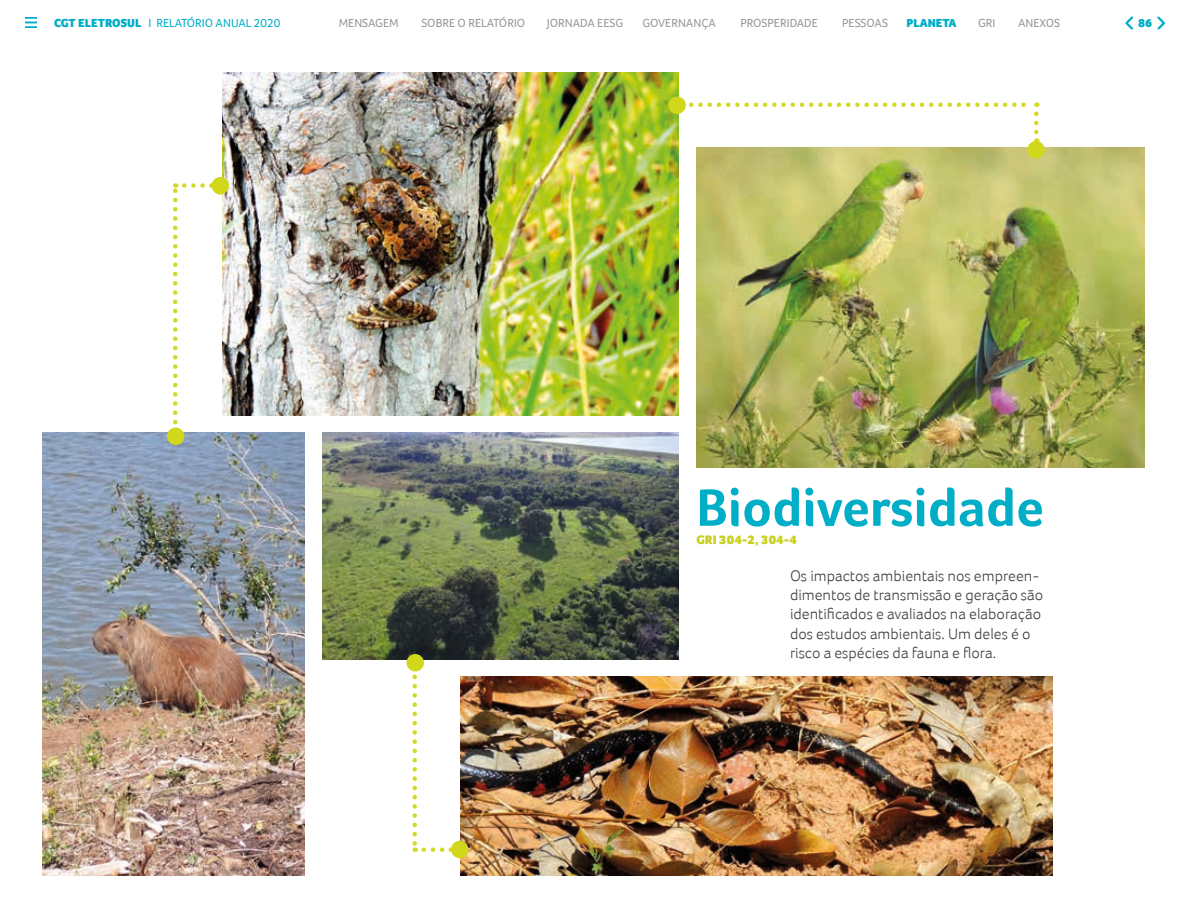
<style>
.page{position:relative;width:1188px;height:918px;background:#fff}
.page>*{position:absolute;margin:0;border:0;box-sizing:border-box;transform-origin:0 0}
.t1{font:700 54px "Foco";color:#00aec7}
.t2{font:300 15.75px/19.5px "Foco";color:#3d3d3c}
.t3{font:900 12.75px "Foco";color:#c9d11d}
.t4{font:12px "Foco";color:#949699}
.t5{font:12px "Foco";color:#00aec7}
.t6{font:900 12px "Foco";color:#00aec7}
.s1{font-weight:900}
</style>
<div class="page">
<svg style="left:25px;top:17px;width:12px;height:11px"></svg>
<svg style="left:1157px;top:16px;width:8px;height:14px"></svg>
<svg style="left:1125px;top:16px;width:9px;height:14px"></svg>
<img style="left:222px;top:72px;width:457px;height:344px">
<img style="left:697px;top:148px;width:447px;height:320px">
<img style="left:322px;top:432px;width:357px;height:228px">
<img style="left:42px;top:432px;width:263px;height:444px">
<img style="left:461px;top:676px;width:591px;height:200px">
<svg style="left:173px;top:183px;width:4px;height:239px"></svg>
<svg style="left:184px;top:183px;width:28px;height:5px"></svg>
<div style="left:212px;top:177px;width:17px;height:18px;background:#d1d81c;border-radius:50%"></div>
<div style="left:167px;top:427px;width:17px;height:18px;background:#d1d81c;border-radius:50%"></div>
<svg style="left:412px;top:677px;width:5px;height:175px"></svg>
<svg style="left:424px;top:847px;width:27px;height:5px"></svg>
<div style="left:451px;top:841px;width:17px;height:17px;background:#d1d81c;border-radius:50%"></div>
<div style="left:407px;top:654px;width:17px;height:18px;background:#d1d81c;border-radius:50%"></div>
<svg style="left:691px;top:102px;width:346px;height:5px"></svg>
<svg style="left:1034px;top:114px;width:5px;height:27px"></svg>
<div style="left:1027px;top:141px;width:18px;height:17px;background:#d1d81c;border-radius:50%"></div>
<div style="left:668px;top:96px;width:18px;height:18px;background:#d1d81c;border-radius:50%"></div>
<p class="t5" style="left:54px;top:15px;width:228px"><span class="s1">CGT ELETROSUL</span> I RELATÓRIO ANUAL 2020</p>
<p class="t4" style="left:339px;top:15px;width:61px">MENSAGEM</p>
<p class="t4" style="left:421px;top:15px;width:105px">SOBRE O RELATÓRIO</p>
<p class="t4" style="left:547px;top:15px;width:78px">JORNADA EESG</p>
<p class="t4" style="left:642px;top:15px;width:75px">GOVERNANÇA</p>
<p class="t4" style="left:741px;top:15px;width:79px">PROSPERIDADE</p>
<p class="t4" style="left:842px;top:15px;width:47px">PESSOAS</p>
<p class="t6" style="left:906px;top:15px;width:52px">PLANETA</p>
<p class="t4" style="left:978px;top:15px;width:19px">GRI</p>
<p class="t4" style="left:1018px;top:15px;width:43px">ANEXOS</p>
<p class="t6" style="left:1138px;top:15px;width:16px">86</p>
<h1 class="t1" style="left:696px;top:472px;width:349px">Biodiversidade</h1>
<p class="t3" style="left:696px;top:531px;width:102px">GRI 304-2, 304-4</p>
<p class="t2" style="left:790px;top:565px;width:255px">Os impactos ambientais nos empreen&shy;dimentos de transmissão e geração são identificados e avaliados na elaboração dos estudos ambientais. Um deles é o risco a espécies da fauna e flora.</p>
</div>
